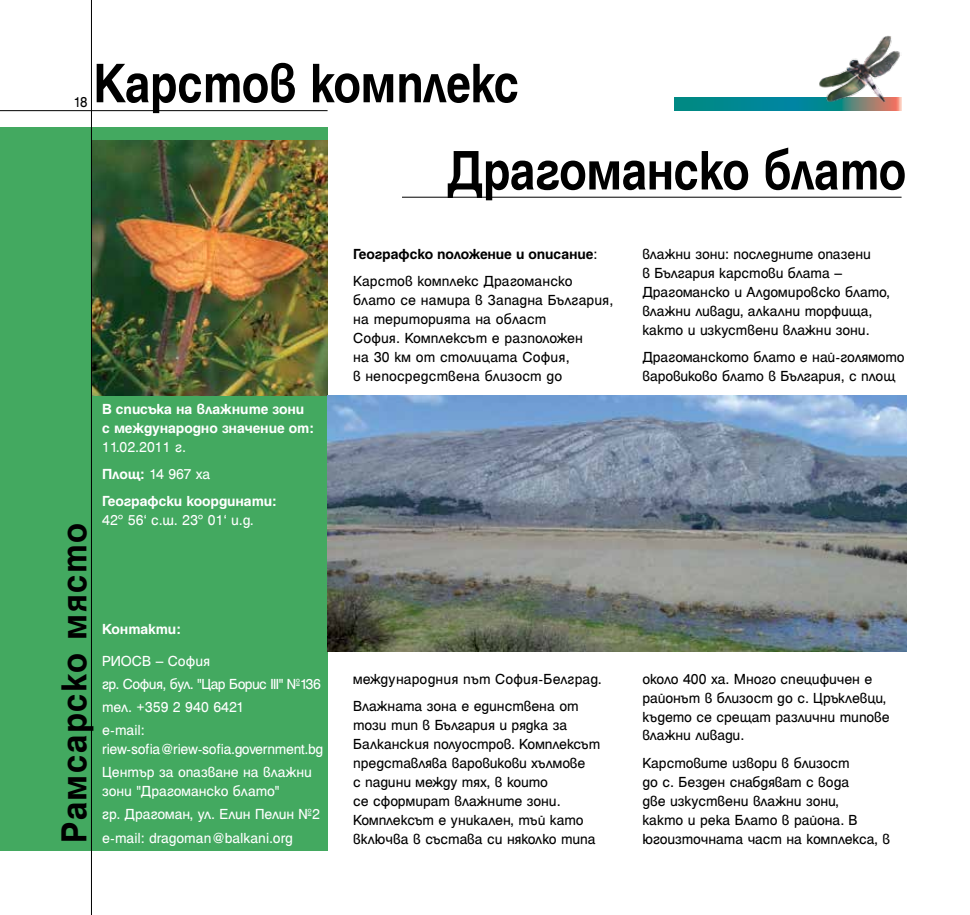
<style>
.page{position:relative;width:970px;height:915px;background:#fff}
.page>*{position:absolute;margin:0;border:0;box-sizing:border-box;transform-origin:0 0}
.t1{font:700 60px/87.2px "Helen Bg";letter-spacing:-.01em;color:#000;scale:.85 1}
.t2{font:700 39px "Helen Bg";letter-spacing:.045em;color:#000;scale:.95 1}
.t3{font:15.75px/18.9px "Helen Bg";color:#000}
.t4{font:15.75px/23.1px "Helen Bg";letter-spacing:-.01em;color:#fff}
.t5{font:700 15.75px/27.3px "Helen Bg";letter-spacing:-.01em;color:#fff}
.t6{font:700 15.75px/27.5px "Helen Bg";letter-spacing:-.01em;color:#000}
.t7{font:15.75px "Helen Bg";color:#000;scale:.95 1}
.s1{font-weight:400}
</style>
<div class="page">
<div style="left:0;top:128px;width:327px;height:722px;background:#43a960"></div>
<hr style="left:402px;top:197px;width:499px;height:1px;background:#000">
<img style="left:92px;top:140px;width:235px;height:255px">
<svg style="left:674px;top:98px;width:227px;height:13px;background:#1c868c"></svg>
<img style="left:818px;top:35px;width:83px;height:68px">
<img style="left:327px;top:395px;width:579px;height:256px">
<hr style="left:0;top:110px;width:327px;height:1px;background:#000">
<hr style="left:91px;top:0;width:1px;height:914px;background:#000">
<p class="t7" style="left:74px;top:96px;width:16px">18</p>
<h1 class="t1" style="left:447px;top:43px;width:541px;text-indent:-353px">Карстов комплекс<br>Драгоманско блато</h1>
<p class="t6" style="left:353px;top:241px;width:246px">Географско положение и описание<span class="s1">:<br>Карстов комплекс Драгоманско</span></p>
<p class="t3" style="left:353px;top:292px;width:262px">блато се намира в Западна България, на територията на област<br>София. Комплексът е разположен<br>на 30 км от столицата София,<br>в непосредствена близост до</p>
<p class="t3" style="left:642px;top:245px;width:249px">влажни зони: последните опазени<br>в България карстови блата –<br>Драгоманско и Алдомировско блато, влажни ливади, алкални торфища, както и изкуствени влажни зони.</p>
<p class="t3" style="left:642px;top:348px;width:264px">Драгоманското блато е най-голямото варовиково блато в България, с площ</p>
<h2 class="t2" style="left:59px;top:842px;width:337px;rotate:-90deg">Рамсарско място</h2>
<p class="t5" style="left:102px;top:401px;width:213px;line-height:18.8px">В списъка на влажните зони с международно значение от:</p>
<p class="t5" style="left:102px;top:434px;width:176px"><span class="s1">11.02.2011 г.<br></span>Площ: <span class="s1">14 967 ха<br></span>Географски координати:</p>
<p class="t4" style="left:102px;top:509px;width:153px">42° 56‘ с.ш. 23° 01‘ и.д.</p>
<p class="t5" style="left:102px;top:616px;width:81px">Контакти:</p>
<p class="t4" style="left:102px;top:650px;width:220px">РИОСВ – София<br>гр. София, бул. "Цар Борис III" №136 тел. +359 2 940 6421<br>e-mail:</p>
<p class="t4" style="left:102px;top:738px;width:223px">riew-sofia@riew-sofia.government.bg<br>Център за опазване на влажни</p>
<p class="t4" style="left:102px;top:780px;width:219px">зони "Драгоманско блато"<br>гр. Драгоман, ул. Елин Пелин №2 e-mail: dragoman@balkani.org</p>
<p class="t3" style="left:353px;top:665px;width:250px;line-height:27.5px">международния път София-Белград.<br>Влажната зона е единствена от</p>
<p class="t3" style="left:353px;top:716px;width:249px">този тип в България и рядка за<br>Балканския полуостров. Комплексът представлява варовикови хълмове<br>с падини между тях, в които<br>се сформират влажните зони.<br>Комплексът е уникален, тъй като включва в състава си няколко типа</p>
<p class="t3" style="left:642px;top:670px;width:249px">около 400 ха. Много специфичен е районът в близост до с. Цръклевци, където се срещат различни типове влажни ливади.</p>
<p class="t3" style="left:642px;top:754px;width:217px">Карстовите извори в близост до с. Безден снабдяват с вода две изкуствени влажни зони, както и река Блато в района. В</p>
<p class="t3" style="left:642px;top:829px;width:249px">югоизточната част на комплекса, в</p>
</div>
